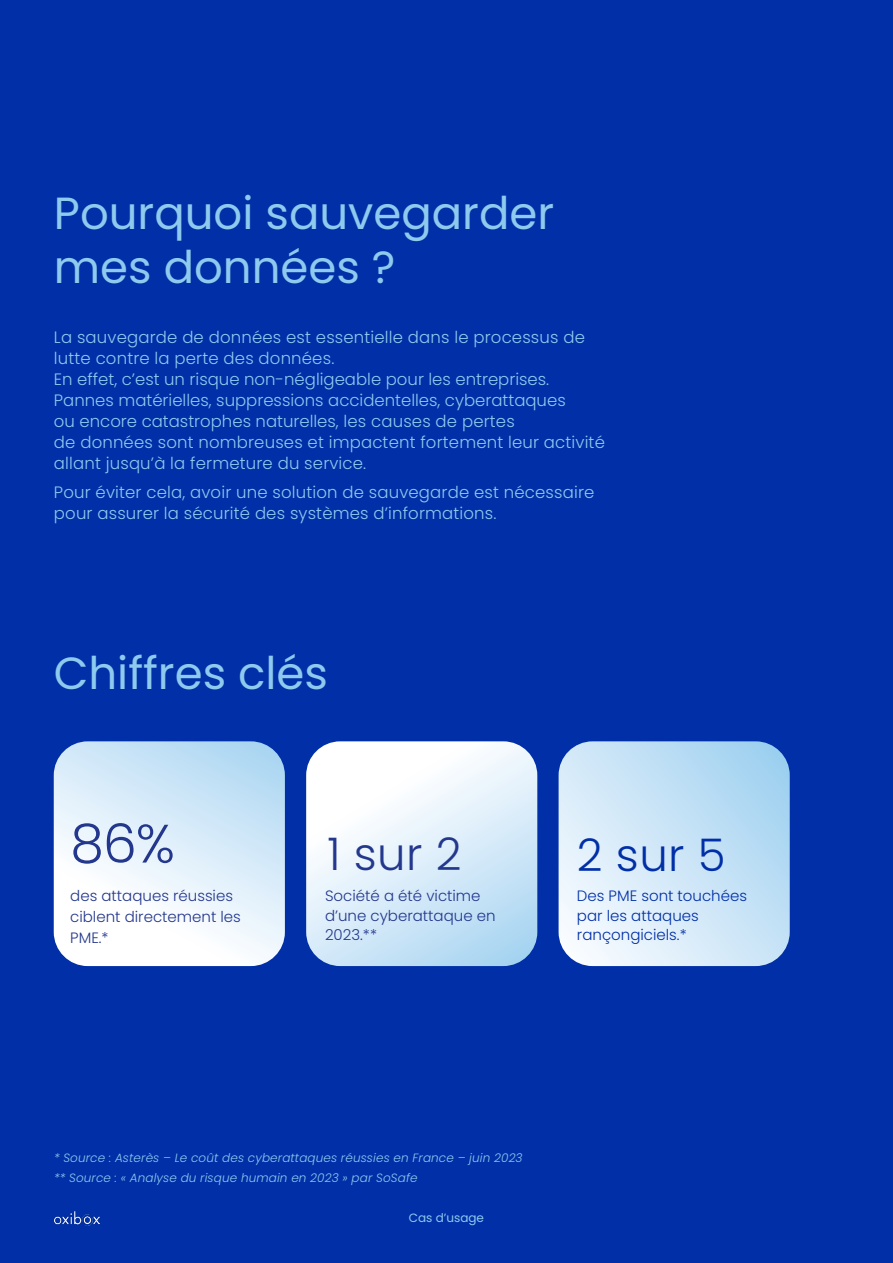
<style>
.page{position:relative;width:893px;height:1263px;background:#002fa7}
.page>*{position:absolute;margin:0;border:0;box-sizing:border-box;transform-origin:0 0}
.t1{font:300 54px "Poppins";color:#23378d}
.t2{font:45px/54px "Poppins";color:#8dcaed}
.t3{font:300 45px "Poppins";color:#23378d}
.t4{font:300 45px "Poppins";color:#002fa7}
.t5{font:300 16.5px/21px "Poppins";letter-spacing:.01em;color:#8dcaed}
.t6{font:300 15px/21px "Poppins";color:#23378d}
.t7{font:300 15px/19.5px "Poppins";color:#002fa7}
.t8{font:italic 300 12px/19.5px "Poppins";letter-spacing:.01em;color:#8dcaed}
.t9{font:12px "Poppins";color:#8dcaed}
</style>
<div class="page">
<img style="left:54px;top:1212px;width:46px;height:13px">
<svg style="left:306px;top:741px;width:231px;height:225px;background:#daeaf8"></svg>
<svg style="left:559px;top:741px;width:231px;height:225px;background:#c9e2f5"></svg>
<svg style="left:54px;top:741px;width:231px;height:225px;background:#ddecf8"></svg>
<h2 class="t2" style="left:54px;top:186px;width:502px">Pourquoi sauvegarder mes données ?</h2>
<p class="t5" style="left:54px;top:326px;width:552px">La sauvegarde de données est essentielle dans le processus de lutte contre la perte des données.<br>En effet, c’est un risque non-négligeable pour les entreprises.<br>Pannes matérielles, suppressions accidentelles, cyberattaques<br>ou encore catastrophes naturelles, les causes de pertes<br>de données sont nombreuses et impactent fortement leur activité allant jusqu’à la fermeture du service.</p>
<p class="t5" style="left:54px;top:482px;width:542px">Pour éviter cela, avoir une solution de sauvegarde est nécessaire pour assurer la sécurité des systèmes d’informations.</p>
<h2 class="t2" style="left:54px;top:647px;width:276px">Chiffres clés</h2>
<h1 class="t1" style="left:70px;top:812px;width:106px">86%</h1>
<h2 class="t3" style="left:327px;top:828px;width:135px">1 sur 2</h2>
<p class="t6" style="left:70px;top:886px;width:172px">des attaques réussies ciblent directement les<br>PME.*</p>
<p class="t6" style="left:325px;top:886px;width:172px;line-height:19.5px">Société a été victime d’une cyberattaque en<br>2023.**</p>
<h2 class="t4" style="left:577px;top:829px;width:150px">2 sur 5</h2>
<p class="t7" style="left:577px;top:886px;width:172px">Des PME sont touchées par les attaques rançongiciels.*</p>
<p class="t8" style="left:54px;top:1148px;width:470px">* Source : Asterès – Le coût des cyberattaques réussies en France – juin 2023 ** Source : « Analyse du risque humain en 2023 » par SoSafe</p>
<p class="t9" style="left:409px;top:1210px;width:77px">Cas d’usage</p>
</div>
